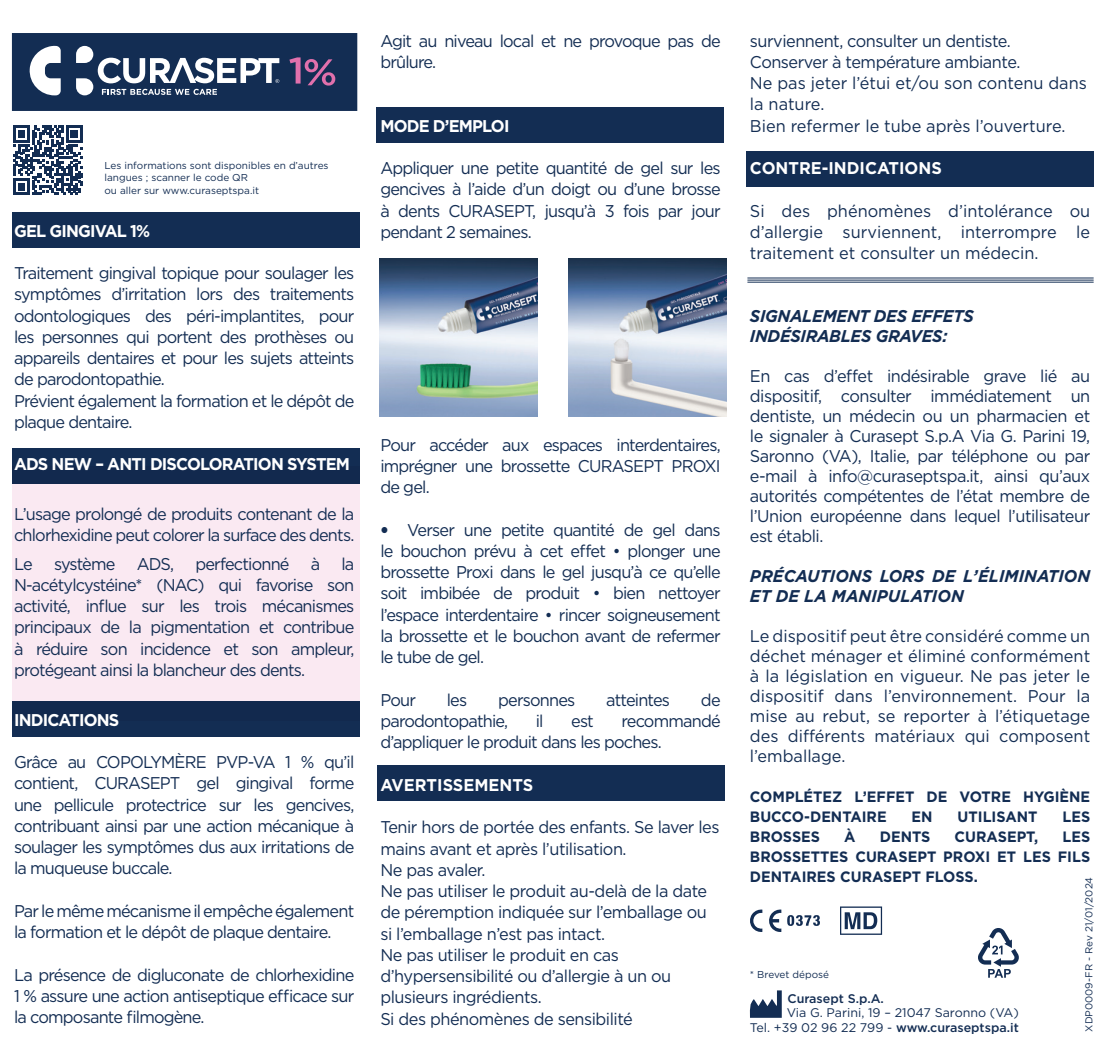
<style>
.page{position:relative;width:1106px;height:1060px;background:#fff}
.page>*{position:absolute;margin:0;border:0;box-sizing:border-box;transform-origin:0 0}
.t1{font:17px/21.2px "Gotham";letter-spacing:-.05em;color:#132d53;text-align:justify;scale:.96 1}
.t2{font:17px/21.2px "Gotham";letter-spacing:-.03em;color:#132d53;scale:.96 1}
.t3{font:17px/21.2px "Gotham";letter-spacing:-.02em;color:#132d53;scale:.96 1}
.t4{font:700 17px "Gotham";letter-spacing:-.05em;color:#fff;scale:.96 1}
.t5{font:italic 700 17px/20px "Gotham";color:#132d53;scale:.96 1}
.t6{font:italic 700 17px/20px "Gotham";letter-spacing:-.02em;color:#132d53;scale:.96 1}
.t7{font:700 17px "Gotham";color:#fff;scale:.96 1}
.t8{font:700 15px/20px "Gotham";color:#132d53;scale:.96 1}
.t9{font:12.5px/14.5px "Gotham";color:#132d53;text-align:right}
.t10{font:500 12.5px "Gotham";color:#132d53}
.t11{font:10px/12.5px "Gotham";color:#132d53}
.s1{font-family:"Avenir";font-weight:800}
.s2{font-weight:500}
</style>
<div class="page">
<svg style="left:13px;top:125px;width:70px;height:70px"></svg>
<div style="left:12px;top:466px;width:347px;height:254px;background:#fae9f2"></div>
<div style="left:12px;top:213px;width:347px;height:35px;background:#132d53"></div>
<div style="left:377px;top:107px;width:347px;height:36px;background:#132d53"></div>
<div style="left:746px;top:151px;width:347px;height:36px;background:#132d53"></div>
<div style="left:377px;top:765px;width:347px;height:35px;background:#132d53"></div>
<div style="left:12px;top:448px;width:347px;height:36px;background:#132d53"></div>
<div style="left:12px;top:701px;width:347px;height:36px;background:#132d53"></div>
<hr style="left:747px;top:277px;width:346px;height:1px;background:#132d53">
<hr style="left:747px;top:280px;width:346px;height:1px;background:#132d53">
<hr style="left:747px;top:282px;width:346px;height:1px;background:#132d53">
<svg style="left:12px;top:33px;width:345px;height:78px;background:#3a4e6e"></svg>
<div style="left:787px;top:915px;width:7px;height:10px;background:#132d53;border-radius:50%"></div>
<svg style="left:789px;top:915px;width:31px;height:10px"></svg>
<svg style="left:769px;top:909px;width:12px;height:23px"></svg>
<svg style="left:750px;top:909px;width:12px;height:23px"></svg>
<svg style="left:840px;top:906px;width:42px;height:28px"></svg>
<svg style="left:749px;top:990px;width:32px;height:27px"></svg>
<svg style="left:978px;top:928px;width:41px;height:49px"></svg>
<img style="left:379px;top:258px;width:158px;height:158px">
<img style="left:568px;top:258px;width:158px;height:158px">
<p class="t11" style="left:104px;top:159px;width:226px">Les informations sont disponibles en d’autres langues ; scanner le code QR<br>ou aller sur www.curaseptspa.it</p>
<p class="t4" style="left:14px;top:219px;width:143px">GEL GINGIVAL 1%</p>
<p class="t1" style="left:14px;top:262px;width:356px;text-align:left">Traitement gingival topique pour soulager les symptômes d’irritation lors des traitements odontologiques des péri-implantites, pour les personnes qui portent des prothèses ou appareils dentaires et pour les sujets atteints de parodontopathie.<br>Prévient également la formation et le dépôt de plaque dentaire.</p>
<p class="t4" style="left:14px;top:453px;width:351px">ADS NEW – ANTI DISCOLORATION SYSTEM</p>
<p class="t1" style="left:14px;top:503px;width:356px">L’usage prolongé de produits contenant de la chlorhexidine peut colorer la surface des dents.</p>
<p class="t1" style="left:14px;top:552px;width:356px">Le système ADS, perfectionné à la N-acétylcystéine* (NAC) qui favorise son activité, influe sur les trois mécanismes principaux de la pigmentation et contribue à réduire son incidence et son ampleur, protégeant ainsi la blancheur des dents.</p>
<p class="t4" style="left:14px;top:708px;width:111px">INDICATIONS</p>
<p class="t1" style="left:14px;top:751px;width:356px">Grâce au COPOLYMÈRE PVP-VA 1 % qu’il contient, CURASEPT gel gingival forme une pellicule protectrice sur les gencives, contribuant ainsi par une action mécanique à soulager les symptômes dus aux irritations de la muqueuse buccale.</p>
<p class="t1" style="left:14px;top:899px;width:356px">Par le même mécanisme il empêche également la formation et le dépôt de plaque dentaire.</p>
<p class="t1" style="left:14px;top:963px;width:356px">La présence de digluconate de chlorhexidine 1 % assure une action antiseptique efficace sur la composante filmogène.</p>
<p class="t1" style="left:380px;top:30px;width:356px">Agit au niveau local et ne provoque pas de brûlure.</p>
<p class="t4" style="left:380px;top:114px;width:136px">MODE D’EMPLOI</p>
<p class="t1" style="left:380px;top:157px;width:356px">Appliquer une petite quantité de gel sur les gencives à l’aide d’un doigt ou d’une brosse à dents CURASEPT, jusqu’à 3 fois par jour pendant 2 semaines.</p>
<p class="t1" style="left:380px;top:433px;width:356px">Pour accéder aux espaces interdentaires, imprégner une brossette CURASEPT PROXI de gel.</p>
<p class="t1" style="left:380px;top:518px;width:356px"><span class="s1">•</span> Verser une petite quantité de gel dans le bouchon prévu à cet effet • plonger une brossette Proxi dans le gel jusqu’à ce qu’elle soit imbibée de produit • bien nettoyer l’espace interdentaire • rincer soigneusement la brossette et le bouchon avant de refermer le tube de gel.</p>
<p class="t1" style="left:380px;top:688px;width:39px">Pour</p>
<p class="t1" style="left:447px;top:688px;width:23px">les</p>
<p class="t1" style="left:498px;top:688px;width:82px">personnes</p>
<p class="t1" style="left:606px;top:688px;width:68px">atteintes</p>
<p class="t1" style="left:701px;top:688px;width:22px">de</p>
<p class="t1" style="left:380px;top:710px;width:135px">parodontopathie,</p>
<p class="t1" style="left:536px;top:710px;width:10px">il</p>
<p class="t1" style="left:571px;top:710px;width:25px">est</p>
<p class="t1" style="left:380px;top:710px;width:356px;text-indent:241px">recommandé d’appliquer le produit dans les poches.</p>
<p class="t7" style="left:380px;top:773px;width:161px">AVERTISSEMENTS</p>
<p class="t2" style="left:380px;top:816px;width:355px">Tenir hors de portée des enfants. Se laver les mains avant et après l’utilisation.<br>Ne pas avaler.<br>Ne pas utiliser le produit au-delà de la date de péremption indiquée sur l’emballage ou si l’emballage n’est pas intact.<br>Ne pas utiliser le produit en cas d’hypersensibilité ou d’allergie à un ou plusieurs ingrédients.<br>Si des phénomènes de sensibilité</p>
<p class="t3" style="left:750px;top:30px;width:352px">surviennent, consulter un dentiste.<br>Conserver à température ambiante.<br>Ne pas jeter l’étui et/ou son contenu dans la nature.<br>Bien refermer le tube après l’ouverture.</p>
<p class="t7" style="left:750px;top:157px;width:201px">CONTRE-INDICATIONS</p>
<p class="t1" style="left:750px;top:200px;width:356px">Si des phénomènes d’intolérance ou d’allergie surviennent, interrompre le traitement et consulter un médecin.</p>
<p class="t6" style="left:750px;top:305px;width:235px">SIGNALEMENT DES EFFETS<br>INDÉSIRABLES GRAVES:</p>
<p class="t1" style="left:750px;top:365px;width:356px;line-height:20px">En cas d’effet indésirable grave lié au dispositif, consulter immédiatement un dentiste, un médecin ou un pharmacien et le signaler à Curasept S.p.A Via G. Parini 19, Saronno (VA), Italie, par téléphone ou par e-mail à info@curaseptspa.it, ainsi qu’aux autorités compétentes de l’état membre de l’Union européenne dans lequel l’utilisateur est établi.</p>
<p class="t5" style="left:750px;top:565px;width:356px">PRÉCAUTIONS LORS DE L’ÉLIMINATION<br>ET DE LA MANIPULATION</p>
<p class="t1" style="left:750px;top:625px;width:356px;line-height:20px">Le dispositif peut être considéré comme un déchet ménager et éliminé conformément à la législation en vigueur. Ne pas jeter le dispositif dans l’environnement. Pour la mise au rebut, se reporter à l’étiquetage des différents matériaux qui composent l’emballage.</p>
<p class="t8" style="left:750px;top:786px;width:356px">COMPLÉTEZ L’EFFET DE VOTRE HYGIÈNE<br>BUCCO-DENTAIRE</p>
<p class="t8" style="left:911px;top:806px;width:23px">EN</p>
<p class="t8" style="left:957px;top:806px;width:85px">UTILISANT</p>
<p class="t8" style="left:1062px;top:806px;width:30px">LES</p>
<p class="t8" style="left:750px;top:826px;width:75px">BROSSES</p>
<p class="t8" style="left:844px;top:826px;width:13px">À</p>
<p class="t8" style="left:879px;top:826px;width:54px">DENTS</p>
<p class="t8" style="left:954px;top:826px;width:89px">CURASEPT,</p>
<p class="t8" style="left:750px;top:826px;width:356px;text-align:justify;text-indent:312px">LES BROSSETTES CURASEPT PROXI ET LES FILS DENTAIRES CURASEPT FLOSS.</p>
<p class="t11" style="left:1082px;top:1031px;width:156px;rotate:-90deg">XDP0009-FR - Rev 21/01/2024</p>
<p class="t11" style="left:750px;top:967px;width:81px">* Brevet déposé</p>
<p class="t10" style="left:787px;top:989px;width:98px">Curasept S.p.A.</p>
<p class="t9" style="left:750px;top:1005px;width:270px">Via G. Parini, 19 – 21047 Saronno (VA)<br>Tel. +39 02 96 22 799 - <span class="s2">www.curaseptspa.it</span></p>
</div>
